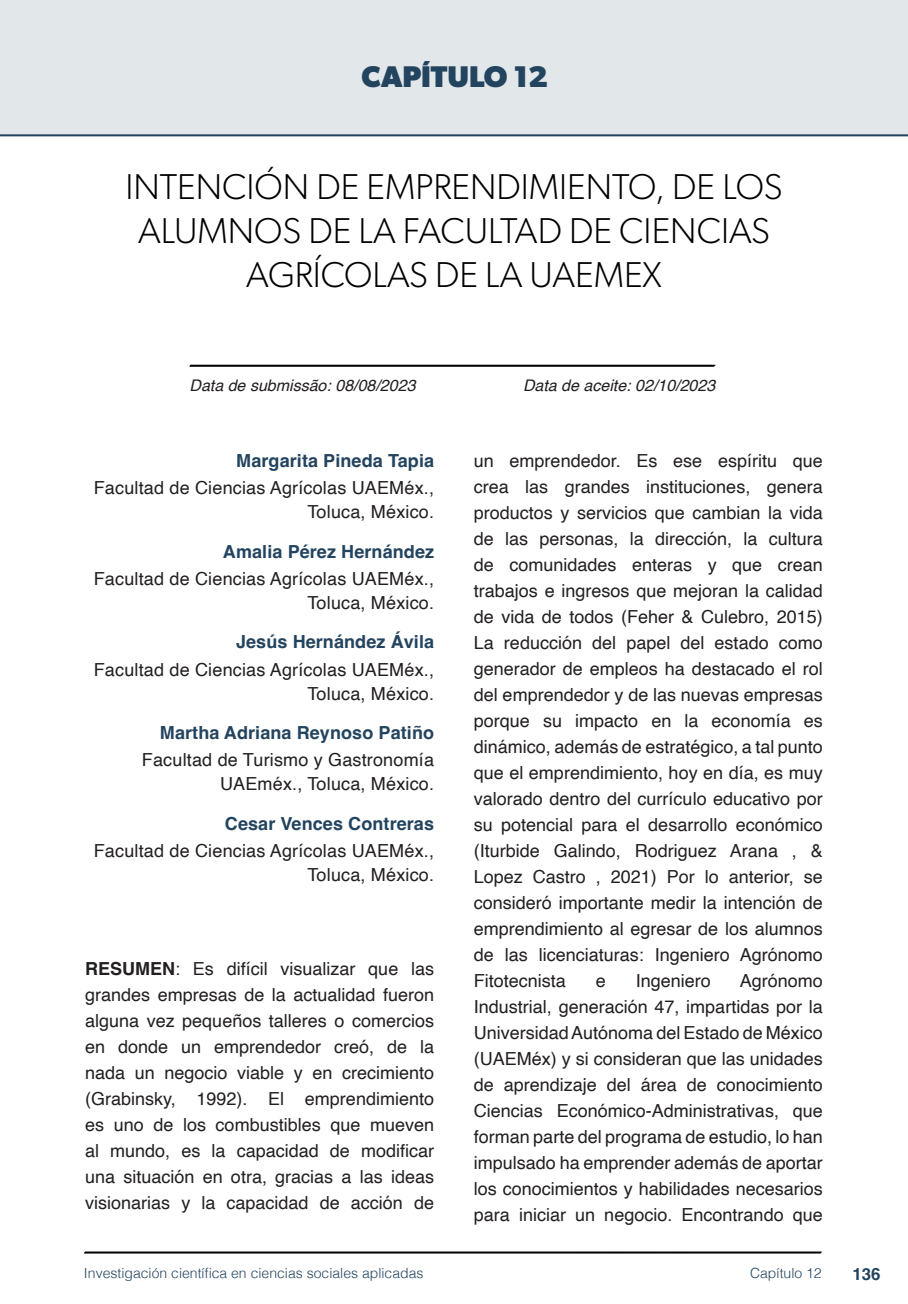
<style>
.page{position:relative;width:908px;height:1304px;background:#fff}
.page>*{position:absolute;margin:0;border:0;box-sizing:border-box;transform-origin:0 0}
.t1{font:300 36px/44px "Gibson";color:#000;text-align:center}
.t2{font:700 30px "Gibson";color:#23445f}
.t3{font:18px/26px "Helvetica";letter-spacing:.01em;color:#231f20;text-align:right}
.t4{font:700 18px "Helvetica";letter-spacing:.005em;color:#23445f}
.t5{font:700 16.8px "Helvetica";color:#23445f}
.t6{font:italic 16px "Helvetica";color:#231f20}
.t7{font:300 14px "Helvetica";color:#23445f}
.s1{font-weight:700}
</style>
<div class="page">
<svg style="left:84px;top:1251px;width:737px;height:3px;background:#515151"></svg>
<svg style="left:189px;top:364px;width:526px;height:3px;background:#4f4f4f"></svg>
<div style="left:0;top:0;width:907px;height:136px;background:#e2e7e9"></div>
<div style="left:44px;top:72px;width:68px;height:61px;background:#e2e7e9"></div>
<h2 class="t2" style="left:361px;top:58px;width:188px">CAPÍTULO 12</h2>
<h1 class="t1" style="left:125px;top:164px;width:658px">INTENCIÓN DE EMPRENDIMIENTO, DE LOS<br>ALUMNOS DE LA FACULTAD DE CIENCIAS<br>AGRÍCOLAS DE LA UAEMEX</h1>
<p class="t6" style="left:189px;top:373px;width:227px">Data de submissão: 08/08/2023</p>
<p class="t6" style="left:523px;top:373px;width:194px">Data de aceite: 02/10/2023</p>
<p class="t4" style="left:236px;top:450px;width:199px">Margarita Pineda Tapia</p>
<p class="t3" style="left:94px;top:477px;width:341px;line-height:24px">Facultad de Ciencias Agrícolas UAEMéx.,<br>Toluca, México.</p>
<p class="t4" style="left:223px;top:540px;width:212px">Amalia Pérez Hernández</p>
<p class="t3" style="left:94px;top:567px;width:341px;line-height:24px">Facultad de Ciencias Agrícolas UAEMéx.,<br>Toluca, México.</p>
<p class="t4" style="left:236px;top:631px;width:199px">Jesús Hernández Ávila</p>
<p class="t3" style="left:94px;top:658px;width:341px;line-height:24px">Facultad de Ciencias Agrícolas UAEMéx.,<br>Toluca, México.</p>
<p class="t4" style="left:160px;top:722px;width:275px">Martha Adriana Reynoso Patiño</p>
<p class="t3" style="left:142px;top:749px;width:293px;line-height:24px">Facultad de Turismo y Gastronomía<br>UAEméx., Toluca, México.</p>
<p class="t4" style="left:225px;top:812px;width:210px">Cesar Vences Contreras</p>
<p class="t3" style="left:94px;top:839px;width:341px;line-height:24px">Facultad de Ciencias Agrícolas UAEMéx.,<br>Toluca, México.</p>
<p class="t3" style="left:85px;top:956px;width:350px;text-align:justify"><span class="s1">RESUMEN</span>: Es difícil visualizar que las grandes empresas de la actualidad fueron alguna vez pequeños talleres o comercios en donde un emprendedor creó, de la nada un negocio viable y en crecimiento (Grabinsky, 1992). El emprendimiento es uno de los combustibles que mueven al mundo, es la capacidad de modificar una situación en otra, gracias a las ideas visionarias y la capacidad de acción de</p>
<p class="t3" style="left:473px;top:448px;width:350px;text-align:justify">un emprendedor. Es ese espíritu que crea las grandes instituciones, genera productos y servicios que cambian la vida de las personas, la dirección, la cultura de comunidades enteras y que crean trabajos e ingresos que mejoran la calidad de vida de todos (Feher &amp; Culebro, 2015)<br>La reducción del papel del estado como generador de empleos ha destacado el rol del emprendedor y de las nuevas empresas porque su impacto en la economía es dinámico, además de estratégico, a tal punto que el emprendimiento, hoy en día, es muy valorado dentro del currículo educativo por su potencial para el desarrollo económico (Iturbide Galindo, Rodriguez Arana , &amp; Lopez Castro , 2021) Por lo anterior, se consideró importante medir la intención de emprendimiento al egresar de los alumnos de las licenciaturas: Ingeniero Agrónomo Fitotecnista</p>
<p class="t3" style="left:473px;top:968px;width:350px;text-align:justify;text-indent:266px">Agrónomo Industrial, generación 47, impartidas por la Universidad Autónoma del Estado de México (UAEMéx) y si consideran que las unidades de aprendizaje del área de conocimiento Ciencias Económico-Administrativas, que forman parte del programa de estudio, lo han impulsado ha emprender además de aportar los conocimientos y habilidades necesarios para iniciar un negocio. Encontrando que</p>
<p class="t3" style="left:595px;top:968px;width:12px">e</p>
<p class="t3" style="left:635px;top:968px;width:77px">Ingeniero</p>
<p class="t7" style="left:84px;top:1261px;width:341px">Investigación científica en ciencias sociales aplicadas</p>
<p class="t7" style="left:749px;top:1261px;width:73px">Capítulo 12</p>
<p class="t5" style="left:851px;top:1264px;width:30px">136</p>
</div>
